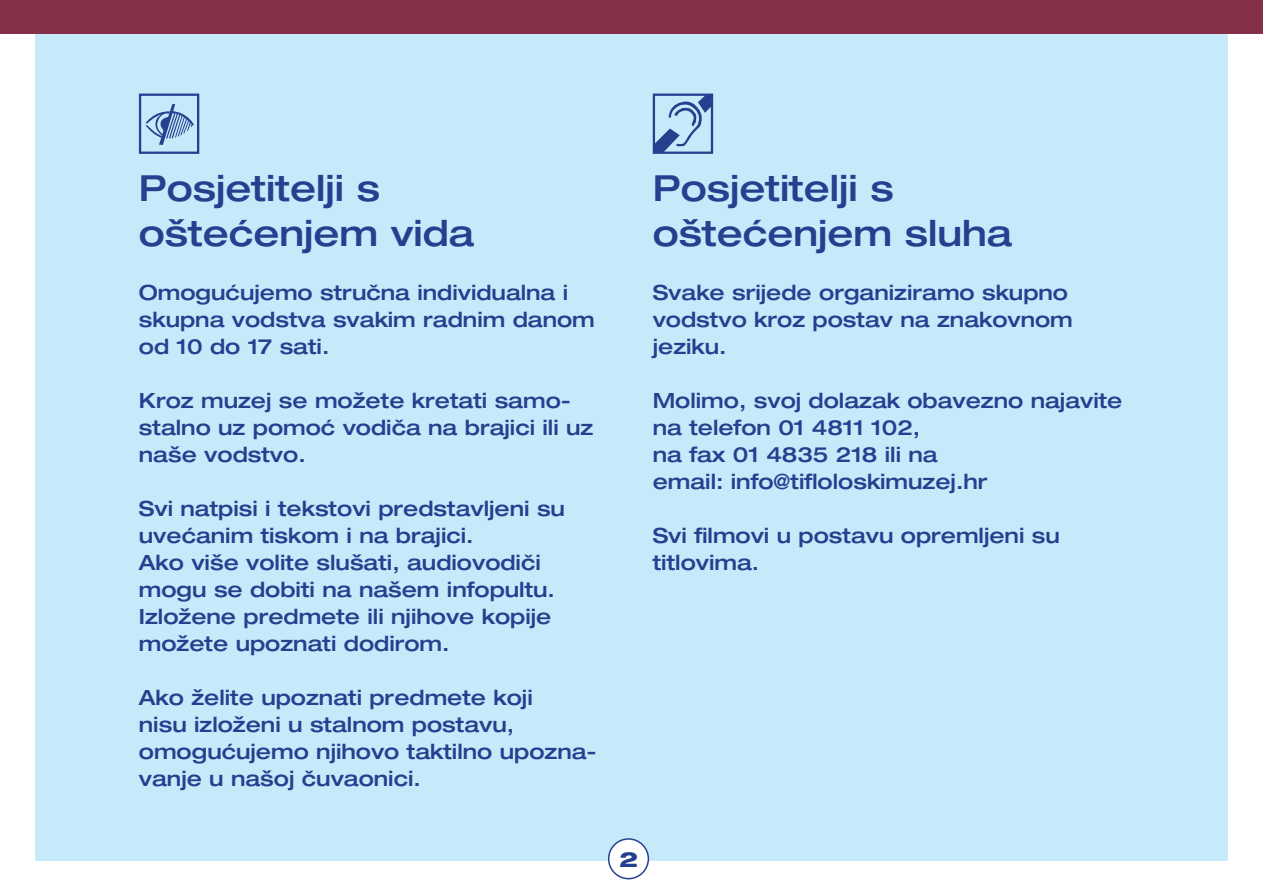
<style>
.page{position:relative;width:1263px;height:893px;background:#fff}
.page>*{position:absolute;margin:0;border:0;box-sizing:border-box;transform-origin:0 0}
.t1{font:500 expanded 36px/45px "Helvetica Neue";color:#25408f}
.t2{font:500 expanded 21px/27px "Helvetica Neue";color:#25408f}
.t3{font:500 expanded 21px/27px "Helvetica Neue";color:#25408f}
.t4{font:800 expanded 21px "Helvetica Neue";color:#25408f}
</style>
<div class="page">
<div style="left:35px;top:0;width:1192px;height:860px;background:#c7eafb"></div>
<div style="left:0;top:0;width:1263px;height:34px;background:#853046"></div>
<div style="left:609px;top:839px;width:39px;height:40px;background:#fff;border-radius:50%"></div>
<div style="left:608px;top:838px;width:41px;height:41px;border:2px solid #25408f;border-radius:50%"></div>
<div style="left:653px;top:94px;width:60px;height:60px;border:2px solid #25408f"></div>
<svg style="left:654px;top:95px;width:59px;height:58px"></svg>
<div style="left:139px;top:94px;width:60px;height:60px;border:2px solid #25408f"></div>
<svg style="left:145px;top:104px;width:49px;height:41px"></svg>
<h1 class="t1" style="left:139px;top:165px;width:337px">Posjetitelji s oštećenjem vida</h1>
<p class="t2" style="left:139px;top:279px;width:457px">Omogućujemo stručna individualna i skupna vodstva svakim radnim danom od 10 do 17 sati.</p>
<p class="t2" style="left:139px;top:387px;width:456px">Kroz muzej se možete kretati samo&shy;stalno uz pomoć vodiča na brajici ili uz naše vodstvo.</p>
<p class="t2" style="left:139px;top:495px;width:428px">Svi natpisi i tekstovi predstavljeni su uvećanim tiskom i na brajici.<br>Ako više volite slušati, audiovodiči mogu se dobiti na našem infopultu.<br>Izložene predmete ili njihove kopije možete upoznati dodirom.</p>
<p class="t2" style="left:139px;top:684px;width:459px">Ako želite upoznati predmete koji<br>nisu izloženi u stalnom postavu, omogućujemo njihovo taktilno upozna&shy;vanje u našoj čuvaonici.</p>
<h1 class="t1" style="left:653px;top:165px;width:361px">Posjetitelji s oštećenjem sluha</h1>
<p class="t3" style="left:653px;top:279px;width:422px">Svake srijede organiziramo skupno vodstvo kroz postav na znakovnom jeziku.</p>
<p class="t3" style="left:653px;top:387px;width:471px">Molimo, svoj dolazak obavezno najavite na telefon 01 4811 102,<br>na fax 01 4835 218 ili na<br>email: info@tifloloskimuzej.hr</p>
<p class="t3" style="left:653px;top:522px;width:409px">Svi filmovi u postavu opremljeni su titlovima.</p>
<p class="t4" style="left:619px;top:846px;width:20px">2</p>
</div>
